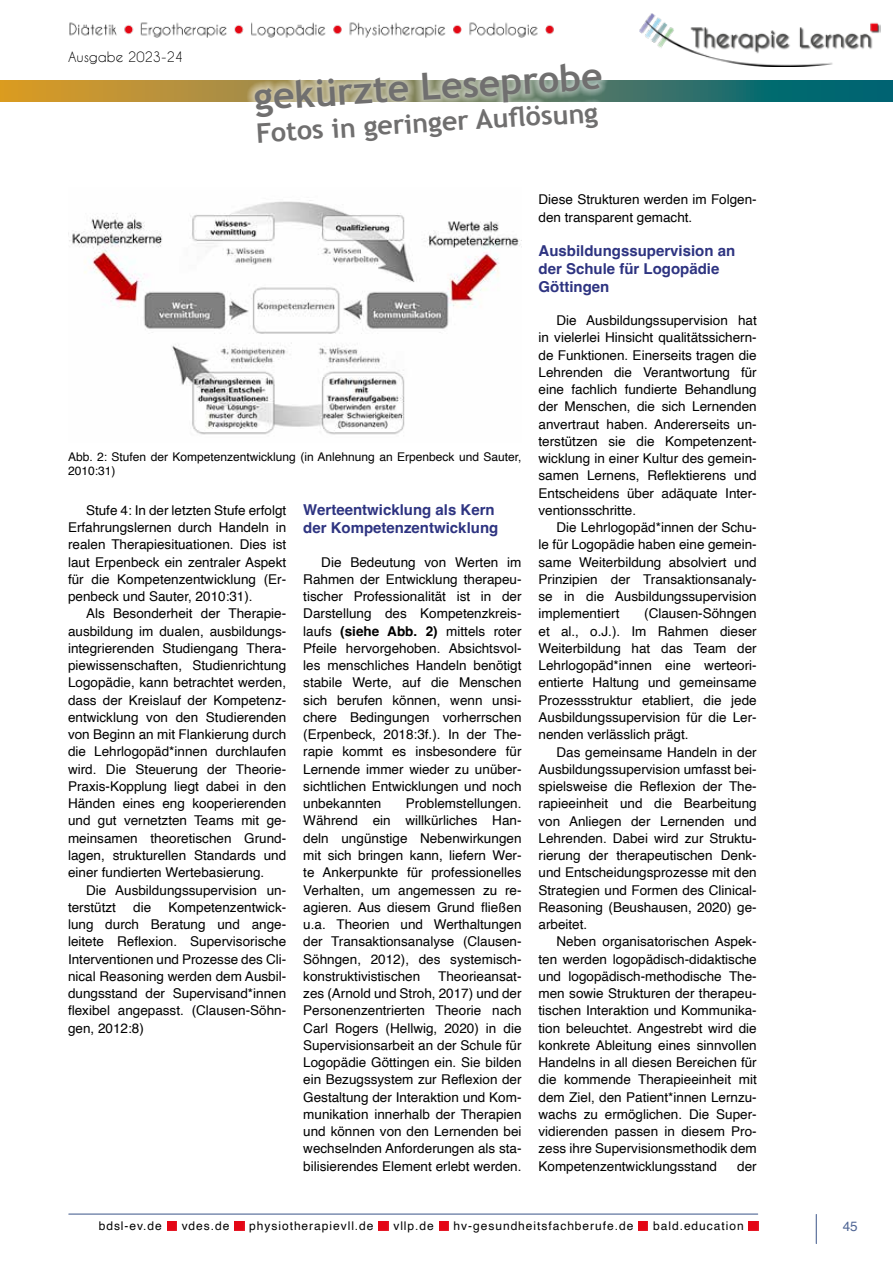
<style>
.page{position:relative;width:893px;height:1263px;background:#fff}
.page>*{position:absolute;margin:0;border:0;box-sizing:border-box;transform-origin:0 0}
.t1{font:700 37.5px "Trebuchet MS";color:#706f6f}
.t2{font:700 27px "Trebuchet MS";color:#706f6f}
.t3{font:700 15px/18px "Helvetica";color:#2e3481}
.t4{font:13.5px/17.2px "Helvetica";color:#000;text-align:justify}
.t5{font:13.5px "Caviar Dreams";color:#000}
.t6{font:13.5px "Helvetica";color:#506695}
.t7{font:12px "Helvetica";letter-spacing:.08em;color:#000}
.t8{font:12px/14.4px "Helvetica";color:#000}
.s1{font-weight:700}
</style>
<div class="page">
<svg style="left:0;top:81px;width:893px;height:21px;background:#677e53"></svg>
<img style="left:640px;top:13px;width:241px;height:53px">
<img style="left:69px;top:22px;width:485px;height:16px">
<svg style="left:816px;top:1214px;width:1px;height:29px"></svg>
<hr style="left:69px;top:1213px;width:689px;height:1px;background:#506695">
<svg style="left:167px;top:1221px;width:9px;height:10px"></svg>
<svg style="left:235px;top:1221px;width:9px;height:10px"></svg>
<svg style="left:379px;top:1221px;width:9px;height:10px"></svg>
<svg style="left:439px;top:1221px;width:9px;height:10px"></svg>
<svg style="left:639px;top:1221px;width:9px;height:10px"></svg>
<svg style="left:749px;top:1221px;width:9px;height:10px"></svg>
<img style="left:68px;top:200px;width:453px;height:235px">
<svg style="left:245px;top:80px;width:368px;height:22px;background:#a9ae95"></svg>
<p class="t5" style="left:68px;top:49px;width:117px">Ausgabe 2023-24</p>
<h1 class="t1" style="left:253px;top:72px;width:351px;rotate:-3deg">gekürzte Leseprobe</h1>
<h2 class="t2" style="left:255px;top:118px;width:344px;rotate:-4deg">Fotos in geringer Auflösung</h2>
<p class="t8" style="left:68px;top:450px;width:455px">Abb. 2: Stufen der Kompetenzentwicklung (in Anlehnung an Erpenbeck und Sauter,<br>2010:31)</p>
<p class="t4" style="left:68px;top:502px;width:220px;text-indent:18px">Stufe 4: In der letzten Stufe erfolgt Erfahrungslernen durch Handeln in realen Therapiesituationen. Dies ist laut Erpenbeck ein zentraler Aspekt für die Kompetenzentwicklung (Er&shy;penbeck und Sauter, 2010:31).</p>
<p class="t4" style="left:68px;top:605px;width:220px;text-indent:18px">Als Besonderheit der Therapie&shy;ausbildung im dualen, ausbildungs&shy;integrierenden Studiengang Thera&shy;piewissenschaften, Studienrichtung Logopädie, kann betrachtet werden, dass der Kreislauf der Kompetenz&shy;entwicklung von den Studierenden von Beginn an mit Flankierung durch die Lehrlogopäd*innen durchlaufen wird. Die Steuerung der Theorie-Praxis-Kopplung liegt dabei in den Händen eines eng kooperierenden und gut vernetzten Teams mit ge&shy;meinsamen theoretischen Grund&shy;lagen, strukturellen Standards und einer fundierten Wertebasierung.</p>
<p class="t4" style="left:68px;top:881px;width:220px;text-indent:18px">Die Ausbildungssupervision un&shy;terstützt</p>
<p class="t4" style="left:133px;top:899px;width:20px">die</p>
<p class="t4" style="left:68px;top:899px;width:220px;text-indent:100px">Kompetenzentwick&shy;lung durch Beratung und ange&shy;leitete Reflexion. Supervisorische Interventionen und Prozesse des Cli&shy;nical Reasoning werden dem Ausbil&shy;dungsstand der Supervisand*innen flexibel angepasst. (Clausen-Söhn&shy;gen, 2012:8)</p>
<p class="t3" style="left:303px;top:502px;width:197px">Werteentwicklung als Kern der Kompetenzentwicklung</p>
<p class="t4" style="left:303px;top:554px;width:220px;text-indent:18px">Die Bedeutung von Werten im Rahmen der Entwicklung therapeu&shy;tischer Professionalität ist in der Darstellung des Kompetenzkreis&shy;laufs <span class="s1">(siehe Abb. 2)</span> mittels roter Pfeile hervorgehoben. Absichtsvol&shy;les menschliches Handeln benötigt stabile Werte, auf die Menschen sich berufen können, wenn unsi&shy;chere Bedingungen vorherrschen (Erpenbeck, 2018:3f.). In der The&shy;rapie kommt es insbesondere für Lernende immer wieder zu unüber&shy;sichtlichen Entwicklungen und noch unbekannten</p>
<p class="t4" style="left:303px;top:795px;width:220px;text-indent:103px">Problemstellungen.<br>Während ein willkürliches Han&shy;deln ungünstige Nebenwirkungen mit sich bringen kann, liefern Wer&shy;te Ankerpunkte für professionelles Verhalten, um angemessen zu re&shy;agieren. Aus diesem Grund fließen u.a. Theorien und Werthaltungen der Transaktionsanalyse (Clausen-Söhngen, 2012), des systemisch&shy;konstruktivistischen</p>
<p class="t4" style="left:303px;top:968px;width:220px;text-indent:135px">Theorieansat&shy;zes (Arnold und Stroh, 2017) und der Personenzentrierten Theorie nach Carl Rogers (Hellwig, 2020) in die Supervisionsarbeit an der Schule für Logopädie Göttingen ein. Sie bilden ein Bezugssystem zur Reflexion der Gestaltung der Interaktion und Kom&shy;munikation innerhalb der Therapien und können von den Lernenden bei wechselnden Anforderungen als sta&shy;bilisierendes Element erlebt werden.</p>
<p class="t4" style="left:538px;top:191px;width:220px">Diese Strukturen werden im Folgen&shy;den transparent gemacht.</p>
<p class="t3" style="left:538px;top:243px;width:198px">Ausbildungssupervision an der Schule für Logopädie<br>Göttingen</p>
<p class="t4" style="left:538px;top:312px;width:220px;text-indent:18px">Die Ausbildungssupervision hat in vielerlei Hinsicht qualitätssichern&shy;de Funktionen. Einerseits tragen die Lehrenden die Verantwortung für eine fachlich fundierte Behandlung der Menschen, die sich Lernenden anvertraut haben. Andererseits un&shy;terstützen sie die Kompetenzent&shy;wicklung in einer Kultur des gemein&shy;samen Lernens, Reflektierens und Entscheidens über adäquate Inter&shy;ventionsschritte.</p>
<p class="t4" style="left:538px;top:519px;width:220px;text-indent:18px">Die Lehrlogopäd*innen der Schu&shy;le für Logopädie haben eine gemein&shy;same Weiterbildung absolviert und Prinzipien der Transaktionsanaly&shy;se in die Ausbildungssupervision implementiert</p>
<p class="t4" style="left:538px;top:605px;width:220px;text-indent:106px">(Clausen-Söhngen et al., o.J.). Im Rahmen dieser Weiterbildung hat das Team der Lehrlogopäd*innen eine werteori&shy;entierte Haltung und gemeinsame Prozessstruktur etabliert, die jede Ausbildungssupervision für die Ler&shy;nenden verlässlich prägt.</p>
<p class="t4" style="left:538px;top:743px;width:220px;text-indent:18px">Das gemeinsame Handeln in der Ausbildungssupervision umfasst bei&shy;spielsweise die Reflexion der The&shy;rapieeinheit und die Bearbeitung von Anliegen der Lernenden und Lehrenden. Dabei wird zur Struktu&shy;rierung der therapeutischen Denk&shy;und Entscheidungsprozesse mit den Strategien und Formen des Clinical-Reasoning (Beushausen, 2020) ge&shy;arbeitet.</p>
<p class="t4" style="left:538px;top:933px;width:220px;text-indent:18px">Neben organisatorischen Aspek&shy;ten werden logopädisch-didaktische und logopädisch-methodische The&shy;men sowie Strukturen der therapeu&shy;tischen Interaktion und Kommunika&shy;tion beleuchtet. Angestrebt wird die konkrete Ableitung eines sinnvollen Handelns in all diesen Bereichen für die kommende Therapieeinheit mit dem Ziel, den Patient*innen Lernzu&shy;wachs zu ermöglichen. Die Super&shy;vidierenden passen in diesem Pro&shy;zess ihre Supervisionsmethodik dem Kompetenzentwicklungsstand</p>
<p class="t4" style="left:737px;top:1158px;width:21px">der</p>
<p class="t7" style="left:99px;top:1216px;width:65px">bdsl-ev.de</p>
<p class="t7" style="left:182px;top:1216px;width:49px">vdes.de</p>
<p class="t7" style="left:249px;top:1216px;width:126px">physiotherapievll.de</p>
<p class="t7" style="left:393px;top:1216px;width:42px">vllp.de</p>
<p class="t7" style="left:454px;top:1216px;width:181px">hv-gesundheitsfachberufe.de</p>
<p class="t7" style="left:653px;top:1216px;width:92px">bald.education</p>
<p class="t6" style="left:843px;top:1215px;width:17px">45</p>
</div>
